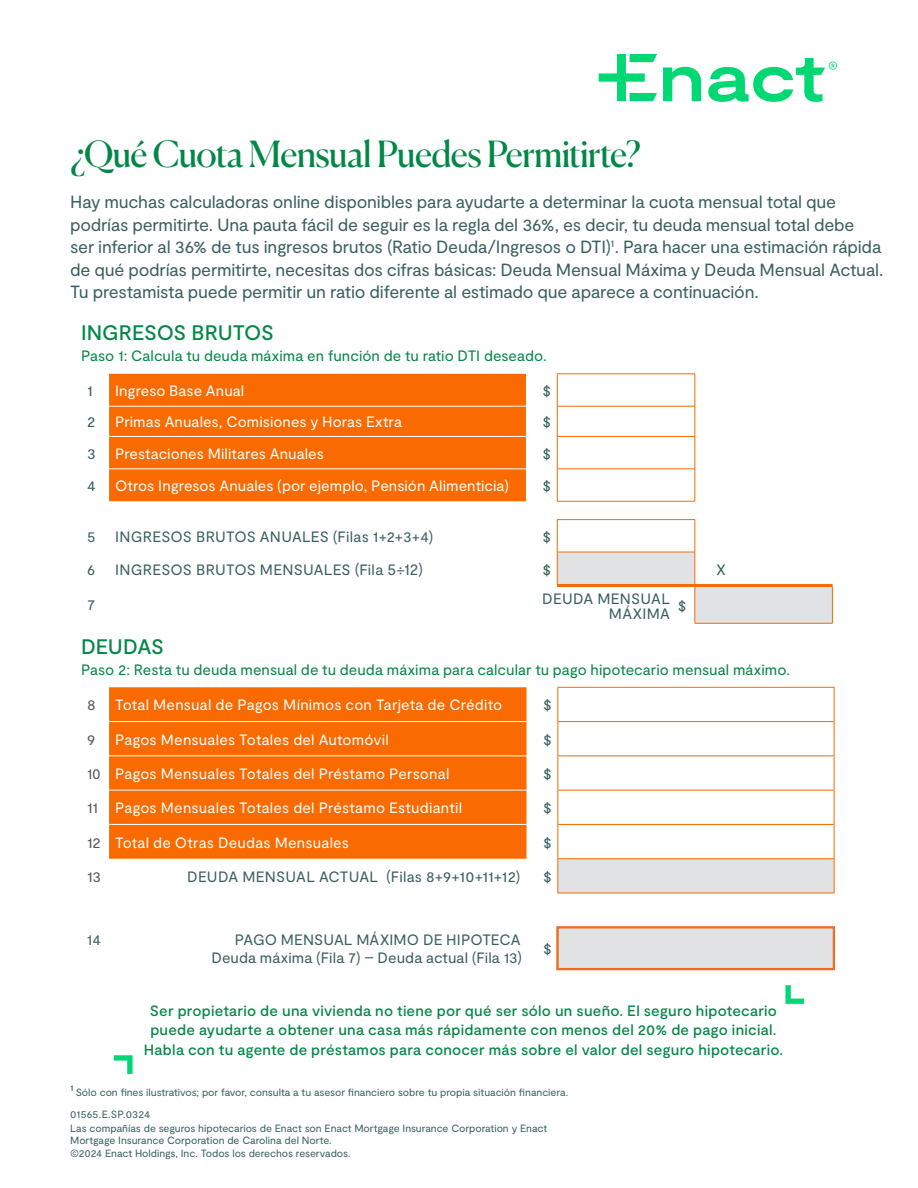
<style>
.page{position:relative;width:918px;height:1188px;background:#fff}
.page>*{position:absolute;margin:0;border:0;box-sizing:border-box;transform-origin:0 0}
.Title__gray{font:36px "Canela";letter-spacing:-.025em;color:#028746}
.Body__gray{font:500 21px "Moderat";letter-spacing:-.01em;color:#028746}
.Body__gray-2{font:17.7px/22.5px "Moderat";letter-spacing:-.015em;color:#3b5f60}
.Body__gray-3{font:15px "Moderat";letter-spacing:.01em;color:#fff}
.t1{font:500 15px/19.5px "Moderat";letter-spacing:.015em;color:#028746;text-align:center}
.Body__gray-4{font:15px/15px "Moderat";letter-spacing:.01em;color:#3b5f60;text-align:right}
.Body__gray-5{font:15px "Moderat";letter-spacing:.005em;color:#028746}
.Body__gray-6{font:15px "Moderat";letter-spacing:-.005em;color:#57585a}
.Body__gray-7{font:15px "Moderat";letter-spacing:-.005em;color:#57585a;scale:.95 1}
.Body__gray-8{font:15px "Moderat";color:#3a6061}
.FormNumber__gray{font:10.5px/12.6px "Moderat";letter-spacing:-.005em;color:#3b5f60}
.FormNumber__gray-2{font:10.5px "Moderat";letter-spacing:.015em;color:#3b5f60}
.t2{font:500 8.7px "Moderat";color:#3b5f60}
</style>
<div class="page">
<div style="left:109px;top:374px;width:417px;height:127px;background:#f96a00"></div>
<svg style="left:558px;top:553px;width:274px;height:70px"></svg>
<hr style="left:109px;top:406px;width:417px;height:1px;background:#fff">
<hr style="left:109px;top:436px;width:417px;height:1px;background:#fff">
<hr style="left:109px;top:469px;width:417px;height:1px;background:#fff">
<hr style="left:557px;top:374px;width:138px;height:1px;background:#f96a00">
<hr style="left:557px;top:374px;width:1px;height:32px;background:#f96a00">
<hr style="left:695px;top:374px;width:1px;height:32px;background:#f96a00">
<hr style="left:557px;top:406px;width:138px;height:1px;background:#f96a00">
<hr style="left:557px;top:406px;width:1px;height:30px;background:#f96a00">
<hr style="left:695px;top:406px;width:1px;height:30px;background:#f96a00">
<hr style="left:557px;top:436px;width:138px;height:1px;background:#f96a00">
<hr style="left:557px;top:437px;width:1px;height:32px;background:#f96a00">
<hr style="left:695px;top:437px;width:1px;height:32px;background:#f96a00">
<hr style="left:557px;top:469px;width:138px;height:1px;background:#f96a00">
<hr style="left:557px;top:469px;width:1px;height:32px;background:#f96a00">
<hr style="left:695px;top:469px;width:1px;height:32px;background:#f96a00">
<hr style="left:557px;top:501px;width:138px;height:1px;background:#f96a00">
<hr style="left:557px;top:519px;width:138px;height:1px;background:#f96a00">
<hr style="left:557px;top:520px;width:1px;height:32px;background:#f96a00">
<hr style="left:695px;top:520px;width:1px;height:32px;background:#f96a00">
<hr style="left:557px;top:552px;width:138px;height:1px;background:#f96a00">
<hr style="left:695px;top:552px;width:1px;height:32px;background:#f96a00">
<hr style="left:695px;top:587px;width:1px;height:36px;background:#f96a00">
<hr style="left:832px;top:587px;width:1px;height:36px;background:#f96a00">
<hr style="left:695px;top:623px;width:138px;height:1px;background:#f96a00">
<hr style="left:557px;top:552px;width:1px;height:32px;background:#f96a00">
<hr style="left:557px;top:584px;width:138px;height:3px;background:#f96a00">
<hr style="left:695px;top:584px;width:138px;height:3px;background:#f96a00">
<div style="left:109px;top:687px;width:417px;height:172px;background:#f96a00"></div>
<svg style="left:558px;top:859px;width:276px;height:108px"></svg>
<hr style="left:109px;top:721px;width:417px;height:1px;background:#fff">
<hr style="left:109px;top:756px;width:417px;height:1px;background:#fff">
<hr style="left:109px;top:790px;width:417px;height:1px;background:#fff">
<hr style="left:109px;top:824px;width:417px;height:1px;background:#fff">
<hr style="left:557px;top:687px;width:277px;height:1px;background:#f96a00">
<hr style="left:557px;top:688px;width:1px;height:33px;background:#f96a00">
<hr style="left:834px;top:688px;width:1px;height:33px;background:#f96a00">
<hr style="left:557px;top:721px;width:277px;height:1px;background:#f96a00">
<hr style="left:557px;top:722px;width:1px;height:33px;background:#f96a00">
<hr style="left:834px;top:722px;width:1px;height:33px;background:#f96a00">
<hr style="left:557px;top:755px;width:277px;height:1px;background:#f96a00">
<hr style="left:557px;top:756px;width:1px;height:34px;background:#f96a00">
<hr style="left:834px;top:756px;width:1px;height:34px;background:#f96a00">
<hr style="left:557px;top:790px;width:277px;height:1px;background:#f96a00">
<hr style="left:557px;top:791px;width:1px;height:33px;background:#f96a00">
<hr style="left:834px;top:791px;width:1px;height:33px;background:#f96a00">
<hr style="left:557px;top:824px;width:277px;height:1px;background:#f96a00">
<hr style="left:557px;top:825px;width:1px;height:33px;background:#f96a00">
<hr style="left:834px;top:825px;width:1px;height:33px;background:#f96a00">
<hr style="left:557px;top:858px;width:277px;height:1px;background:#f96a00">
<hr style="left:557px;top:859px;width:1px;height:34px;background:#f96a00">
<hr style="left:834px;top:859px;width:1px;height:34px;background:#f96a00">
<hr style="left:557px;top:893px;width:277px;height:1px;background:#f96a00">
<svg style="left:599px;top:54px;width:238px;height:48px"></svg>
<div style="left:556px;top:926px;width:279px;height:44px;border:2px solid #f36a21"></div>
<svg style="left:114px;top:1055px;width:19px;height:19px"></svg>
<svg style="left:785px;top:985px;width:19px;height:19px"></svg>
<p class="Title__gray" style="left:70px;top:126px;width:572px">¿Qué Cuota Mensual Puedes Permitirte?</p>
<p class="Body__gray-2" style="left:70px;top:191px;width:815px">Hay muchas calculadoras online disponibles para ayudarte a determinar la cuota mensual total que podrías permitirte. Una pauta fácil de seguir es la regla del 36%, es decir, tu deuda mensual total debe<br>ser inferior al 36% de tus ingresos brutos (Ratio Deuda/Ingresos o DTI)<sup>1</sup>. Para hacer una estimación rápida de qué podrías permitirte, necesitas dos cifras básicas: Deuda Mensual Máxima y Deuda Mensual Actual.<br>Tu prestamista puede permitir un ratio diferente al estimado que aparece a continuación.</p>
<p class="Body__gray" style="left:81px;top:320px;width:194px">INGRESOS BRUTOS</p>
<p class="Body__gray-5" style="left:81px;top:347px;width:467px">Paso 1: Calcula tu deuda máxima en función de tu ratio DTI deseado.</p>
<p class="Body__gray-4" style="left:87px;top:384px;width:7px">1</p>
<p class="Body__gray-3" style="left:115px;top:382px;width:131px">Ingreso Base Anual</p>
<p class="Body__gray-4" style="left:543px;top:384px;width:10px">$</p>
<p class="Body__gray-4" style="left:87px;top:415px;width:10px">2</p>
<p class="Body__gray-3" style="left:115px;top:413px;width:288px">Primas Anuales, Comisiones y Horas Extra</p>
<p class="Body__gray-4" style="left:543px;top:415px;width:10px">$</p>
<p class="Body__gray-4" style="left:87px;top:446px;width:10px">3</p>
<p class="Body__gray-3" style="left:115px;top:445px;width:210px">Prestaciones Militares Anuales</p>
<p class="Body__gray-4" style="left:543px;top:446px;width:10px">$</p>
<p class="Body__gray-4" style="left:87px;top:479px;width:10px">4</p>
<p class="Body__gray-3" style="left:115px;top:477px;width:396px">Otros Ingresos Anuales (por ejemplo, Pensión Alimenticia)</p>
<p class="Body__gray-4" style="left:543px;top:479px;width:10px">$</p>
<p class="Body__gray-4" style="left:87px;top:529px;width:10px">5</p>
<p class="Body__gray-4" style="left:115px;top:529px;width:320px">INGRESOS BRUTOS ANUALES (Filas 1+2+3+4)</p>
<p class="Body__gray-4" style="left:543px;top:529px;width:10px">$</p>
<p class="Body__gray-4" style="left:87px;top:562px;width:10px">6</p>
<p class="Body__gray-4" style="left:115px;top:562px;width:309px">INGRESOS BRUTOS MENSUALES (Fila 5÷12)</p>
<p class="Body__gray-4" style="left:543px;top:562px;width:10px">$</p>
<p class="Body__gray-4" style="left:716px;top:562px;width:11px">X</p>
<p class="Body__gray-4" style="left:87px;top:598px;width:9px">7</p>
<p class="Body__gray-4" style="left:542px;top:592px;width:129px">DEUDA MENSUAL<br>MÁXIMA</p>
<p class="Body__gray-4" style="left:678px;top:599px;width:10px">$</p>
<p class="Body__gray" style="left:81px;top:634px;width:84px">DEUDAS</p>
<p class="Body__gray-5" style="left:81px;top:661px;width:711px">Paso 2: Resta tu deuda mensual de tu deuda máxima para calcular tu pago hipotecario mensual máximo.</p>
<p class="Body__gray-6" style="left:87px;top:696px;width:10px">8</p>
<p class="Body__gray-3" style="left:115px;top:696px;width:389px">Total Mensual de Pagos Mínimos con Tarjeta de Crédito</p>
<p class="Body__gray-4" style="left:543px;top:698px;width:10px">$</p>
<p class="Body__gray-6" style="left:87px;top:731px;width:10px">9</p>
<p class="Body__gray-3" style="left:115px;top:731px;width:275px">Pagos Mensuales Totales del Automóvil</p>
<p class="Body__gray-4" style="left:543px;top:732px;width:10px">$</p>
<p class="Body__gray-7" style="left:87px;top:765px;width:16px">10</p>
<p class="Body__gray-3" style="left:115px;top:765px;width:336px">Pagos Mensuales Totales del Préstamo Personal</p>
<p class="Body__gray-4" style="left:543px;top:767px;width:10px">$</p>
<p class="Body__gray-6" style="left:87px;top:799px;width:12px">11</p>
<p class="Body__gray-3" style="left:115px;top:799px;width:349px">Pagos Mensuales Totales del Préstamo Estudiantil</p>
<p class="Body__gray-4" style="left:543px;top:801px;width:10px">$</p>
<p class="Body__gray-6" style="left:87px;top:834px;width:15px">12</p>
<p class="Body__gray-3" style="left:115px;top:834px;width:236px">Total de Otras Deudas Mensuales</p>
<p class="Body__gray-4" style="left:543px;top:835px;width:10px">$</p>
<p class="Body__gray-6" style="left:87px;top:868px;width:15px">13</p>
<p class="Body__gray-4" style="left:187px;top:870px;width:335px">DEUDA MENSUAL ACTUAL (Filas 8+9+10+11+12)</p>
<p class="Body__gray-4" style="left:543px;top:870px;width:10px">$</p>
<p class="Body__gray-8" style="left:87px;top:931px;width:16px">14</p>
<p class="Body__gray-4" style="left:235px;top:933px;width:287px">PAGO MENSUAL MÁXIMO DE HIPOTECA</p>
<p class="Body__gray-4" style="left:211px;top:951px;width:312px">Deuda máxima (Fila 7) – Deuda actual (Fila 13)</p>
<p class="Body__gray-4" style="left:543px;top:942px;width:10px">$</p>
<p class="t1" style="left:144px;top:1001px;width:641px">Ser propietario de una vivienda no tiene por qué ser sólo un sueño. El seguro hipotecario puede ayudarte a obtener una casa más rápidamente con menos del 20% de pago inicial.<br>Habla con tu agente de préstamos para conocer más sobre el valor del seguro hipotecario.</p>
<p class="t2" style="left:70px;top:1083px;width:5px">1</p>
<p class="FormNumber__gray" style="left:76px;top:1087px;width:494px">Sólo con fines ilustrativos; por favor, consulta a tu asesor financiero sobre tu propia situación financiera.</p>
<p class="FormNumber__gray-2" style="left:70px;top:1108px;width:81px">01565.E.SP.0324</p>
<p class="FormNumber__gray" style="left:70px;top:1122px;width:479px">Las compañías de seguros hipotecarios de Enact son Enact Mortgage Insurance Corporation y Enact<br>Mortgage Insurance Corporation de Carolina del Norte.</p>
<p class="FormNumber__gray" style="left:70px;top:1147px;width:282px">©2024 Enact Holdings, Inc. Todos los derechos reservados.</p>
</div>
